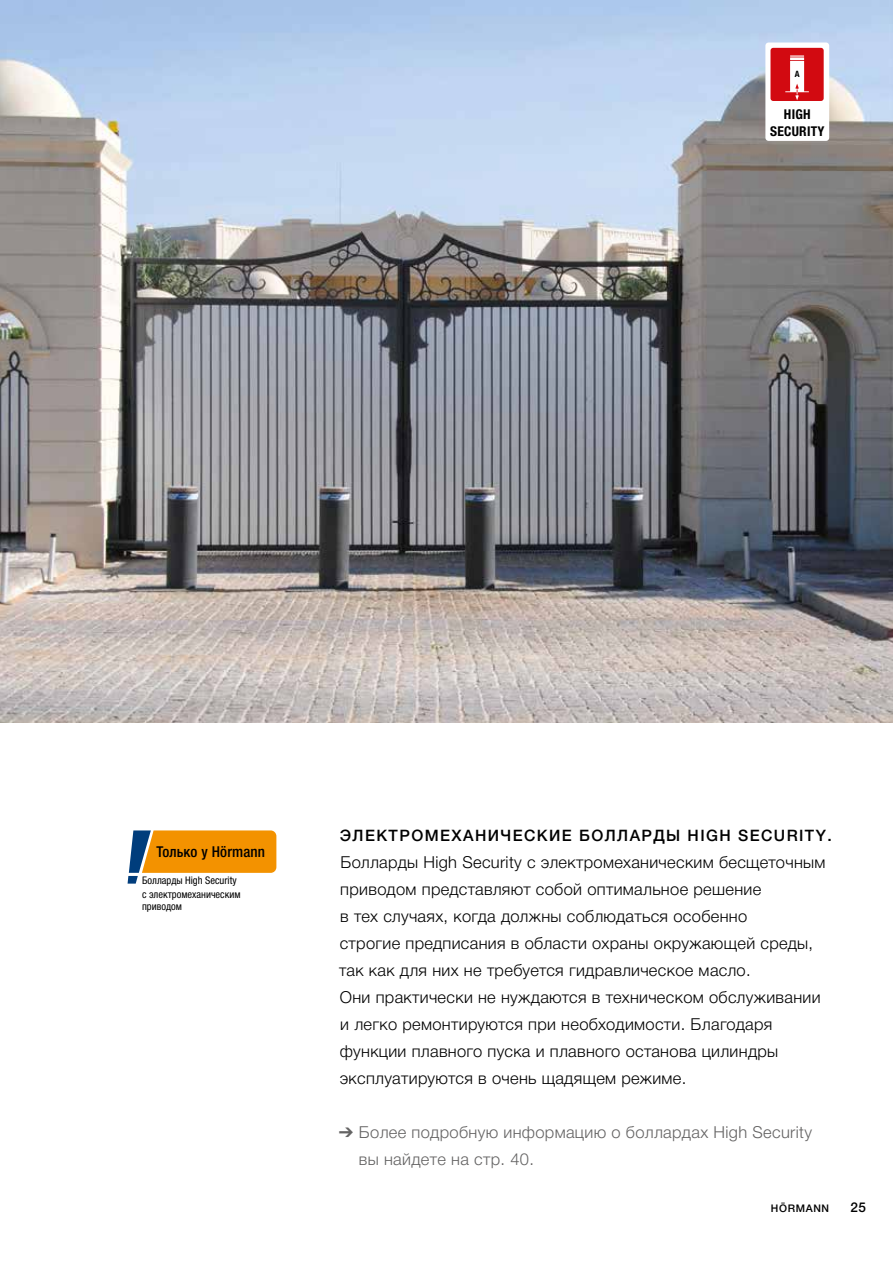
<style>
.page{position:relative;width:893px;height:1263px;background:#fff}
.page>*{position:absolute;margin:0;border:0;box-sizing:border-box;transform-origin:0 0}
.t1{font:300 16.5px/27px "Hoermann Helvetica Neue";letter-spacing:.02em;color:#000}
.t2{font:300 16.5px/27px "Hoermann Helvetica Neue";letter-spacing:.02em;color:#646363}
.t3{font:500 15.75px "Hoermann Helvetica Neue";letter-spacing:.09em;color:#000}
.t4{font:500 condensed 15px "Hoermann Helvetica Neue";letter-spacing:.01em;color:#000}
.t5{font:700 condensed 13.5px/16.5px "Hoermann Helvetica Neue";letter-spacing:.02em;color:#000;text-align:center}
.t6{font:500 13.5px "Hoermann Helvetica Neue";color:#000}
.t7{font:condensed 10.5px/14.1px "Hoermann Helvetica Neue";color:#000}
.t8{font:500 10.5px "Hoermann Helvetica Neue";letter-spacing:.06em;color:#000}
.t9{font:700 condensed 8.7px "Hoermann Helvetica Neue";color:#000}
</style>
<div class="page">
<img style="left:0;top:0;width:893px;height:723px">
<div style="left:765px;top:43px;width:64px;height:98px;background:#fff;border-radius:3px"></div>
<div style="left:771px;top:48px;width:53px;height:53px;background:#d20a11;border-radius:3px"></div>
<svg style="left:785px;top:55px;width:24px;height:45px"></svg>
<svg style="left:128px;top:830px;width:148px;height:54px"></svg>
<p class="t9" style="left:795px;top:68px;width:6px">A</p>
<p class="t5" style="left:770px;top:106px;width:56px">HIGH<br>SECURITY</p>
<p class="t4" style="left:156px;top:842px;width:110px">Только у Hörmann</p>
<p class="t7" style="left:142px;top:872px;width:100px">Болларды High Security с электромеханическим</p>
<p class="t7" style="left:142px;top:898px;width:41px">приводом</p>
<p class="t3" style="left:340px;top:824px;width:493px">ЭЛЕКТРОМЕХАНИЧЕСКИЕ БОЛЛАРДЫ HIGH SECURITY.</p>
<p class="t1" style="left:339px;top:847px;width:488px">Болларды High Security с электромеханическим бесщеточным приводом представляют собой оптимальное решение<br>в тех случаях, когда должны соблюдаться особенно<br>строгие предписания в области охраны окружающей среды, так как для них не требуется гидравлическое масло.<br>Они практически не нуждаются в техническом обслуживании и легко ремонтируются при необходимости. Благодаря функции плавного пуска и плавного останова цилиндры эксплуатируются в очень щадящем режиме.</p>
<p class="t2" style="left:359px;top:1117px;width:454px;text-indent:-20px">➔ Более подробную информацию о боллардах High Security вы найдете на стр. 40.</p>
<p class="t8" style="left:771px;top:1201px;width:60px">HÖRMANN</p>
<p class="t6" style="left:850px;top:1198px;width:17px">25</p>
</div>
